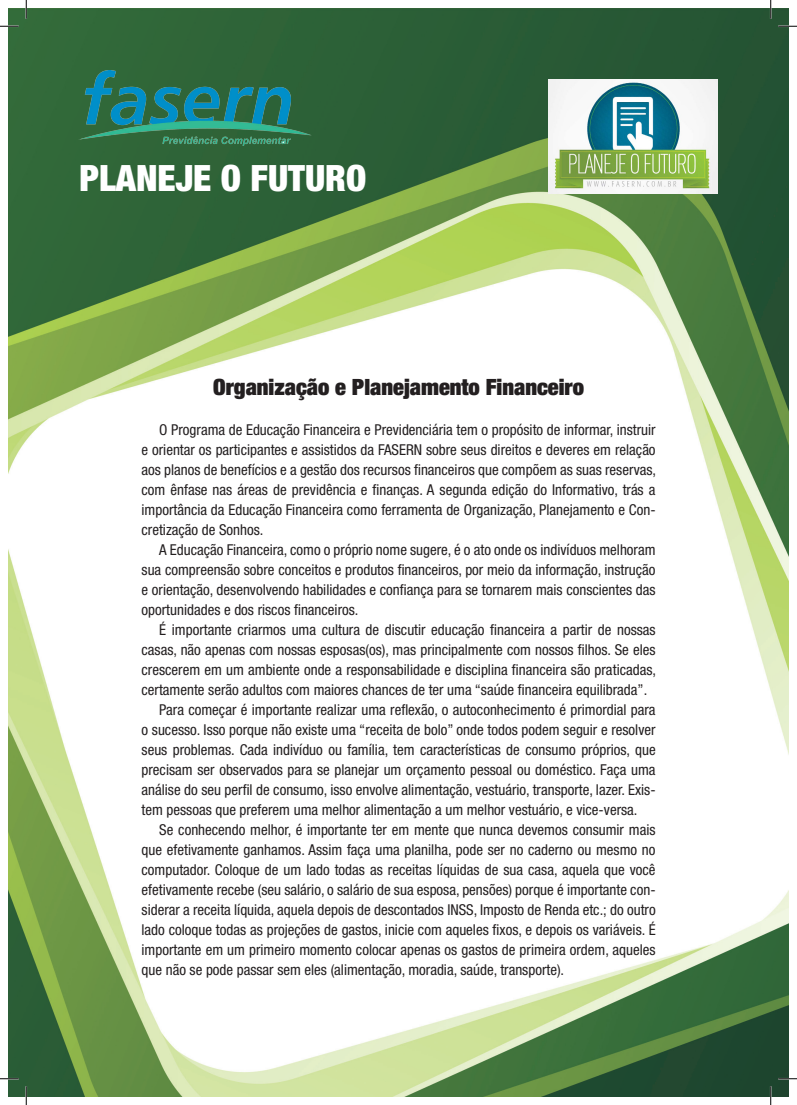
<style>
.page{position:relative;width:797px;height:1105px;background:#fff}
.page>*{position:absolute;margin:0;border:0;box-sizing:border-box;transform-origin:0 0}
.t1{font:900 condensed 36.38px "Helvetica Neue LT Std";color:#fff}
.t2{font:900 condensed 22.5px "Helvetica Neue LT Std";color:#231f20}
.t3{font:condensed 15px/20px "Helvetica Neue LT Std";color:#231f20;text-align:justify}
</style>
<div class="page">
<img style="left:9px;top:9px;width:779px;height:1087px">
<img style="left:78px;top:71px;width:234px;height:74px">
<img style="left:548px;top:79px;width:169px;height:115px">
<svg style="left:0;top:25px;width:19px;height:2px"></svg>
<svg style="left:778px;top:25px;width:19px;height:2px"></svg>
<svg style="left:0;top:1078px;width:19px;height:1px"></svg>
<svg style="left:778px;top:1078px;width:19px;height:1px"></svg>
<svg style="left:25px;top:0;width:2px;height:19px"></svg>
<svg style="left:25px;top:1086px;width:2px;height:19px"></svg>
<svg style="left:770px;top:0;width:1px;height:19px"></svg>
<svg style="left:770px;top:1086px;width:1px;height:19px"></svg>
<p class="t1" style="left:80px;top:156px;width:288px">PLANEJE O FUTURO</p>
<p class="t2" style="left:213px;top:372px;width:372px">Organização e Planejamento Financeiro</p>
<p class="t3" style="left:142px;top:419px;width:516px;text-indent:18px">O Programa de Educação Financeira e Previdenciária tem o propósito de informar, instruir e orientar os participantes e assistidos da FASERN sobre seus direitos e deveres em relação aos planos de benefícios e a gestão dos recursos financeiros que compõem as suas reservas, com ênfase nas áreas de previdência e finanças. A segunda edição do Informativo, trás a importância da Educação Financeira como ferramenta de Organização, Planejamento e Con&shy;cretização de Sonhos.</p>
<p class="t3" style="left:142px;top:539px;width:515px;text-indent:18px">A Educação Financeira, como o próprio nome sugere, é o ato onde os indivíduos melhoram sua compreensão sobre conceitos e produtos financeiros, por meio da informação, instrução e orientação, desenvolvendo habilidades e confiança para se tornarem mais conscientes das oportunidades e dos riscos financeiros.</p>
<p class="t3" style="left:142px;top:619px;width:516px;text-indent:18px">É importante criarmos uma cultura de discutir educação financeira a partir de nossas casas, não apenas com nossas esposas(os), mas principalmente com nossos filhos. Se eles crescerem em um ambiente onde a responsabilidade e disciplina financeira são praticadas, certamente serão adultos com maiores chances de ter uma “saúde financeira equilibrada”.</p>
<p class="t3" style="left:142px;top:699px;width:515px;text-indent:18px">Para começar é importante realizar uma reflexão, o autoconhecimento é primordial para o sucesso. Isso porque não existe uma “receita de bolo” onde todos podem seguir e resolver seus problemas. Cada indivíduo ou família, tem características de consumo próprios, que precisam ser observados para se planejar um orçamento pessoal ou doméstico. Faça uma análise do seu perfil de consumo, isso envolve alimentação, vestuário, transporte, lazer. Exis&shy;tem pessoas que preferem uma melhor alimentação a um melhor vestuário, e vice-versa.</p>
<p class="t3" style="left:142px;top:819px;width:515px;text-indent:18px">Se conhecendo melhor, é importante ter em mente que nunca devemos consumir mais que efetivamente ganhamos. Assim faça uma planilha, pode ser no caderno ou mesmo no computador. Coloque de um lado todas as receitas líquidas de sua casa, aquela que você efetivamente recebe (seu salário, o salário de sua esposa, pensões) porque é importante con&shy;siderar a receita líquida, aquela depois de descontados INSS, Imposto de Renda etc.; do outro lado coloque todas as projeções de gastos, inicie com aqueles fixos, e depois os variáveis. É importante em um primeiro momento colocar apenas os gastos de primeira ordem, aqueles que não se pode passar sem eles (alimentação, moradia, saúde, transporte).</p>
</div>
